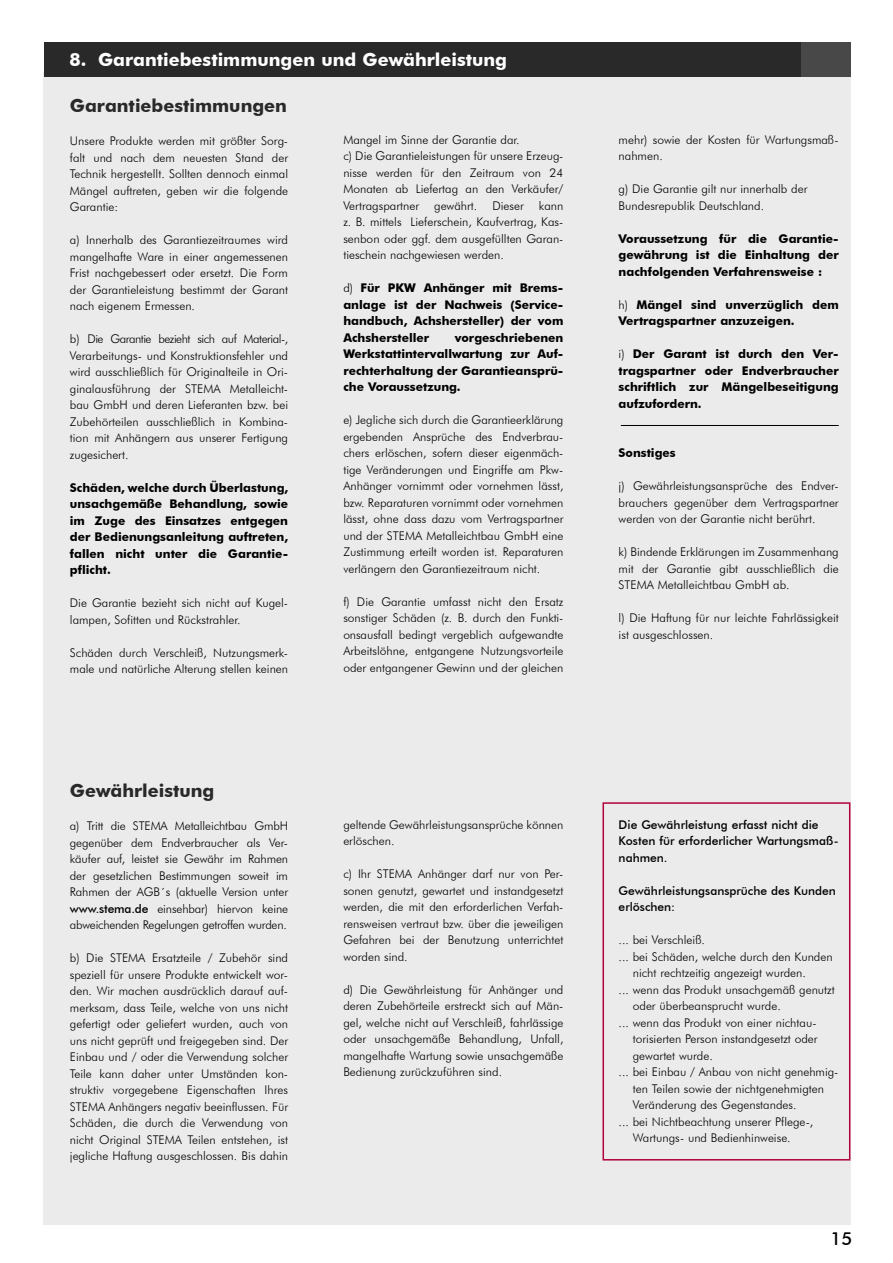
<style>
.page{position:relative;width:893px;height:1263px;background:#fff}
.page>*{position:absolute;margin:0;border:0;box-sizing:border-box;transform-origin:0 0}
.t1{font:700 18px "Futura BT";color:#fff}
.t2{font:700 18px "Futura BT";color:#292929}
.t3{font:500 18px "Futura BT";color:#000}
.t4{font:300 12px/16.5px "Futura BT";color:#000;text-align:justify}
.t5{font:700 12px/16.5px "Futura BT";color:#000;text-align:justify}
.t6{font:500 12px/16.5px "Futura BT";color:#000}
.s1{font-weight:300}
.s2{font-weight:500}
</style>
<div class="page">
<div style="left:43px;top:72px;width:807px;height:1152px;background:#ebebeb"></div>
<div style="left:44px;top:43px;width:806px;height:34px;background:#484848"></div>
<div style="left:44px;top:43px;width:756px;height:34px;background:#292929"></div>
<hr style="left:621px;top:425px;width:218px;height:1px;background:#000">
<div style="left:602px;top:802px;width:248px;height:358px;border:2px solid #b1003a"></div>
<h1 class="t1" style="left:70px;top:49px;width:439px">8. Garantiebestimmungen und Gewährleistung</h1>
<h1 class="t2" style="left:70px;top:95px;width:219px">Garantiebestimmungen</h1>
<p class="t4" style="left:70px;top:133px;width:220px">Unsere Produkte werden mit größter Sorg&shy;falt und nach dem neuesten Stand der Technik hergestellt. Sollten dennoch einmal Mängel auftreten, geben wir die folgende Garantie:</p>
<p class="t4" style="left:70px;top:232px;width:220px">a) Innerhalb des Garantiezeitraumes wird mangelhafte Ware in einer angemessenen Frist nachgebessert oder ersetzt. Die Form der Garantieleistung bestimmt der Garant nach eigenem Ermessen.</p>
<p class="t4" style="left:70px;top:331px;width:220px">b) Die Garantie bezieht sich auf Material-, Verarbeitungs- und Konstruktionsfehler und wird ausschließlich für Originalteile in Ori&shy;ginalausführung der STEMA Metalleicht&shy;bau GmbH und deren Lieferanten bzw. bei Zubehörteilen ausschließlich in Kombina&shy;tion mit Anhängern aus unserer Fertigung zugesichert.</p>
<p class="t5" style="left:70px;top:479px;width:220px">Schäden, welche durch Überlastung, unsachgemäße Behandlung, sowie im Zuge des Einsatzes entgegen der Bedienungsanleitung auftreten, fallen nicht unter die Garantie&shy;pflicht.</p>
<p class="t4" style="left:70px;top:595px;width:220px">Die Garantie bezieht sich nicht auf Kugel&shy;lampen, Sofitten und Rückstrahler.</p>
<p class="t4" style="left:70px;top:644px;width:220px">Schäden durch Verschleiß, Nutzungsmerk&shy;male und natürliche Alterung stellen keinen</p>
<p class="t4" style="left:343px;top:131px;width:222px;text-align:left">Mangel im Sinne der Garantie dar.<br>c) Die Garantieleistungen für unsere Erzeug&shy;nisse werden für den Zeitraum von 24<br>Monaten ab Liefertag an den Verkäufer/ Vertragspartner gewährt.</p>
<p class="t4" style="left:343px;top:197px;width:222px;text-indent:149px">Dieser kann z. B. mittels Lieferschein, Kaufvertrag, Kas&shy;senbon oder ggf. dem ausgefüllten Garan&shy;tieschein nachgewiesen werden.</p>
<p class="t5" style="left:343px;top:280px;width:222px"><span class="s1">d)</span> Für PKW Anhänger mit Brems&shy;anlage ist der Nachweis (Service&shy;handbuch, Achshersteller) der vom Achshersteller</p>
<p class="t5" style="left:343px;top:329px;width:222px;text-indent:111px">vorgeschriebenen Werkstattintervallwartung zur Auf&shy;rechterhaltung der Garantieansprü&shy;che Voraussetzung.</p>
<p class="t4" style="left:343px;top:412px;width:222px">e) Jegliche sich durch die Garantieerklärung ergebenden Ansprüche des Endverbrau&shy;chers erlöschen, sofern dieser eigenmäch&shy;tige Veränderungen und Eingriffe am Pkw-Anhänger vornimmt oder vornehmen lässt, bzw. Reparaturen vornimmt oder vornehmen lässt, ohne dass dazu vom Vertragspartner und der STEMA Metalleichtbau GmbH eine Zustimmung erteilt worden ist. Reparaturen verlängern den Garantiezeitraum nicht.</p>
<p class="t4" style="left:343px;top:593px;width:222px">f) Die Garantie umfasst nicht den Ersatz sonstiger Schäden (z. B. durch den Funkti&shy;onsausfall bedingt vergeblich aufgewandte Arbeitslöhne, entgangene Nutzungsvorteile oder entgangener Gewinn und der gleichen</p>
<h1 class="t2" style="left:70px;top:780px;width:146px">Gewährleistung</h1>
<p class="t4" style="left:70px;top:818px;width:220px;text-align:left">a) Tritt die STEMA Metalleichtbau GmbH gegenüber dem Endverbraucher als Ver&shy;käufer auf, leistet sie Gewähr im Rahmen der gesetzlichen Bestimmungen soweit im Rahmen der AGB´s (aktuelle Version unter <span class="s2">www.stema.de</span> einsehbar) hiervon keine abweichenden Regelungen getroffen wurden.</p>
<p class="t4" style="left:70px;top:950px;width:220px">b) Die STEMA Ersatzteile / Zubehör sind speziell für unsere Produkte entwickelt wor&shy;den. Wir machen ausdrücklich darauf auf&shy;merksam, dass Teile, welche von uns nicht gefertigt oder geliefert wurden, auch von uns nicht geprüft und freigegeben sind. Der Einbau und / oder die Verwendung solcher Teile kann daher unter Umständen kon&shy;struktiv vorgegebene Eigenschaften Ihres STEMA Anhängers negativ beeinflussen. Für Schäden, die durch die Verwendung von nicht Original STEMA Teilen entstehen, ist jegliche Haftung ausgeschlossen. Bis dahin</p>
<p class="t4" style="left:343px;top:816px;width:222px">geltende Gewährleistungsansprüche können erlöschen.</p>
<p class="t4" style="left:343px;top:866px;width:222px">c) Ihr STEMA Anhänger darf nur von Per&shy;sonen genutzt, gewartet und instandgesetzt werden, die mit den erforderlichen Verfah&shy;rensweisen vertraut bzw. über die jeweiligen Gefahren bei der Benutzung unterrichtet worden sind.</p>
<p class="t4" style="left:343px;top:981px;width:222px">d) Die Gewährleistung für Anhänger und deren Zubehörteile erstreckt sich auf Män&shy;gel, welche nicht auf Verschleiß, fahrlässige oder unsachgemäße Behandlung, Unfall, mangelhafte Wartung sowie unsachgemäße Bedienung zurückzuführen sind.</p>
<p class="t4" style="left:619px;top:131px;width:222px">mehr) sowie der Kosten für Wartungsmaß&shy;nahmen.</p>
<p class="t4" style="left:619px;top:181px;width:190px">g) Die Garantie gilt nur innerhalb der<br>Bundesrepublik Deutschland.</p>
<p class="t5" style="left:619px;top:230px;width:222px">Voraussetzung für die Garantie&shy;gewährung ist die Einhaltung der nachfolgenden Verfahrensweise :</p>
<p class="t5" style="left:619px;top:296px;width:222px"><span class="s1">h)</span> Mängel sind unverzüglich dem<br>Vertragspartner anzuzeigen.</p>
<p class="t5" style="left:619px;top:346px;width:222px"><span class="s1">i)</span> Der Garant ist durch den Ver&shy;tragspartner oder Endverbraucher schriftlich zur Mängelbeseitigung aufzufordern.</p>
<p class="t5" style="left:619px;top:445px;width:59px">Sonstiges</p>
<p class="t4" style="left:619px;top:478px;width:222px">j) Gewährleistungsansprüche des Endver&shy;brauchers gegenüber dem Vertragspartner werden von der Garantie nicht berührt.</p>
<p class="t4" style="left:619px;top:544px;width:222px">k) Bindende Erklärungen im Zusammenhang mit der Garantie gibt ausschließlich die STEMA Metalleichtbau GmbH ab.</p>
<p class="t4" style="left:619px;top:610px;width:222px">l) Die Haftung für nur leichte Fahrlässigkeit ist ausgeschlossen.</p>
<p class="t6" style="left:619px;top:816px;width:221px">Die Gewährleistung erfasst nicht die<br>Kosten für erforderlicher Wartungsmaß&shy;nahmen.</p>
<p class="t6" style="left:619px;top:882px;width:219px">Gewährleistungsansprüche des Kunden erlöschen:</p>
<p class="t4" style="left:619px;top:932px;width:88px">... bei Verschleiß.</p>
<p class="t4" style="left:619px;top:948px;width:215px">... bei Schäden, welche durch den Kunden</p>
<p class="t4" style="left:633px;top:965px;width:175px">nicht rechtzeitig angezeigt wurden.</p>
<p class="t4" style="left:619px;top:981px;width:218px">... wenn das Produkt unsachgemäß genutzt</p>
<p class="t4" style="left:633px;top:998px;width:149px">oder überbeansprucht wurde.</p>
<p class="t4" style="left:619px;top:1014px;width:199px">... wenn das Produkt von einer nichtau-</p>
<p class="t4" style="left:633px;top:1031px;width:186px">torisierten Person instandgesetzt oder</p>
<p class="t4" style="left:633px;top:1047px;width:82px">gewartet wurde.</p>
<p class="t4" style="left:619px;top:1064px;width:221px">... bei Einbau / Anbau von nicht genehmig-</p>
<p class="t4" style="left:633px;top:1080px;width:193px">ten Teilen sowie der nichtgenehmigten</p>
<p class="t4" style="left:633px;top:1097px;width:165px">Veränderung des Gegenstandes.</p>
<p class="t4" style="left:619px;top:1113px;width:196px">... bei Nichtbeachtung unserer Pflege-,</p>
<p class="t4" style="left:633px;top:1130px;width:159px">Wartungs- und Bedienhinweise.</p>
<h1 class="t3" style="left:831px;top:1228px;width:23px">15</h1>
</div>
